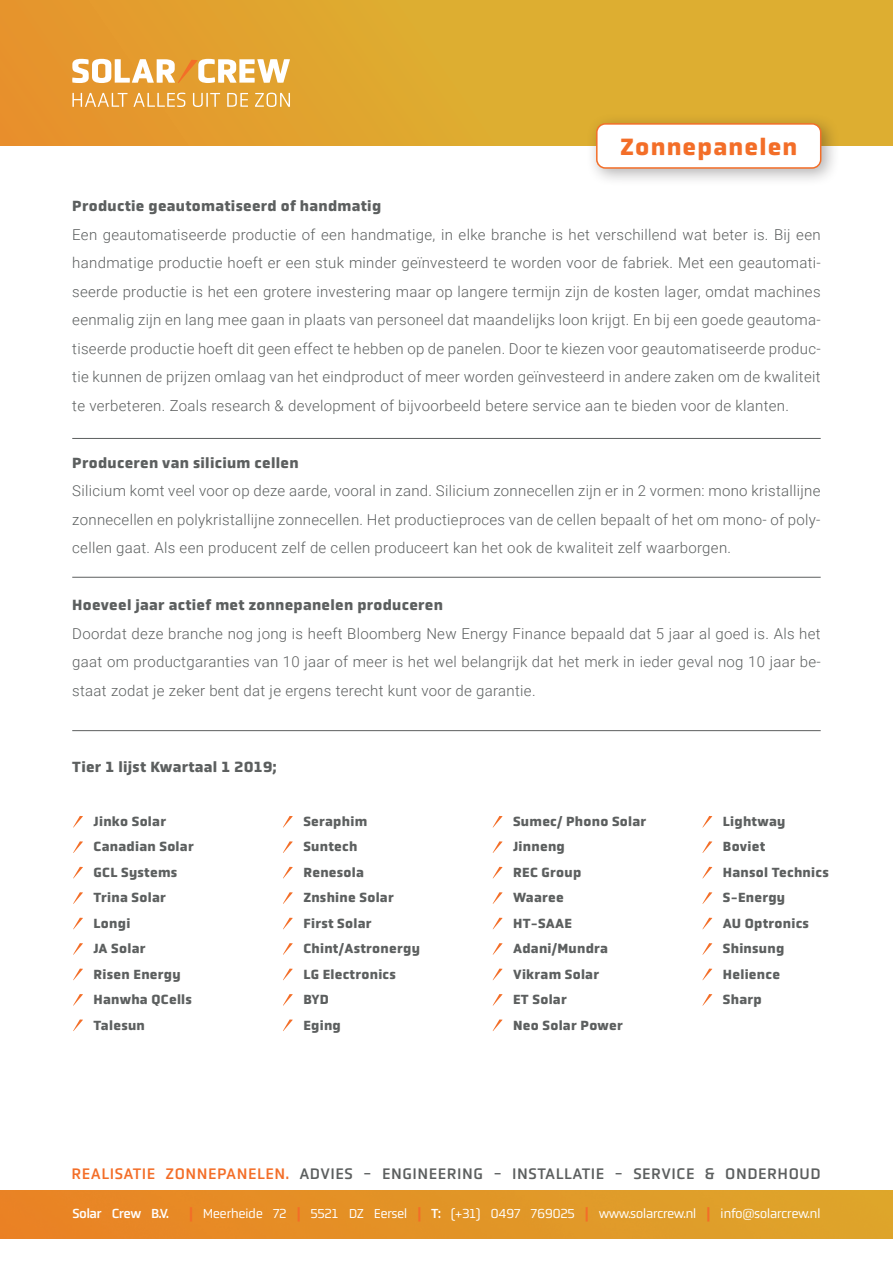
<style>
.page{position:relative;width:893px;height:1263px;background:#fff}
.page>*{position:absolute;margin:0;border:0;box-sizing:border-box;transform-origin:0 0}
.t1{font:700 24px "Obvia";letter-spacing:.05em;color:#f36e28}
.t2{font:15.75px "Obvia";letter-spacing:.035em;color:#5c5f5f}
.t3{font:300 15px/28.5px "Roboto";letter-spacing:.02em;color:#5c5f5f;text-align:justify}
.t4{font:700 15px "Obvia";letter-spacing:.02em;color:#5c5f5f}
.t5{font:700 13.5px/25.5px "Obvia";letter-spacing:.02em;color:#5c5f5f}
.t6{font:13.5px "Obvia";letter-spacing:-.04em;color:#fff}
.t7{font:13.5px "Obvia";letter-spacing:-.04em;color:#fff}
.s1{color:#f36e28}
.s2{font-weight:700;color:#f36e28}
.s3{font-style:inherit}
</style>
<div class="page">
<div style="left:0;top:0;width:893px;height:1263px;background:linear-gradient(to right,#e5982d,#dab532)"></div>
<div style="left:0;top:146px;width:893px;height:1045px;background:#fff"></div>
<div style="left:0;top:1183px;width:893px;height:80px;background:#fff"></div>
<img style="left:0;top:1191px;width:893px;height:47px">
<hr style="left:72px;top:438px;width:749px;height:1px;background:#5c5f5f">
<hr style="left:72px;top:577px;width:749px;height:1px;background:#5c5f5f">
<hr style="left:72px;top:730px;width:749px;height:1px;background:#5c5f5f">
<svg style="left:73px;top:816px;width:10px;height:12px"></svg>
<svg style="left:73px;top:1019px;width:10px;height:12px"></svg>
<svg style="left:73px;top:968px;width:10px;height:12px"></svg>
<svg style="left:73px;top:918px;width:10px;height:11px"></svg>
<svg style="left:73px;top:867px;width:10px;height:11px"></svg>
<svg style="left:73px;top:994px;width:10px;height:12px"></svg>
<svg style="left:73px;top:943px;width:10px;height:12px"></svg>
<svg style="left:73px;top:892px;width:10px;height:12px"></svg>
<svg style="left:73px;top:841px;width:10px;height:12px"></svg>
<svg style="left:283px;top:816px;width:10px;height:12px"></svg>
<svg style="left:283px;top:1019px;width:10px;height:12px"></svg>
<svg style="left:283px;top:968px;width:10px;height:12px"></svg>
<svg style="left:283px;top:918px;width:10px;height:11px"></svg>
<svg style="left:283px;top:867px;width:10px;height:11px"></svg>
<svg style="left:283px;top:994px;width:10px;height:12px"></svg>
<svg style="left:283px;top:943px;width:10px;height:12px"></svg>
<svg style="left:283px;top:892px;width:10px;height:12px"></svg>
<svg style="left:283px;top:841px;width:10px;height:12px"></svg>
<svg style="left:493px;top:816px;width:10px;height:12px"></svg>
<svg style="left:493px;top:1019px;width:10px;height:12px"></svg>
<svg style="left:493px;top:968px;width:10px;height:12px"></svg>
<svg style="left:493px;top:918px;width:10px;height:11px"></svg>
<svg style="left:493px;top:867px;width:10px;height:11px"></svg>
<svg style="left:493px;top:994px;width:10px;height:12px"></svg>
<svg style="left:493px;top:943px;width:10px;height:12px"></svg>
<svg style="left:493px;top:892px;width:10px;height:12px"></svg>
<svg style="left:493px;top:841px;width:10px;height:12px"></svg>
<svg style="left:702px;top:816px;width:10px;height:12px"></svg>
<svg style="left:702px;top:968px;width:10px;height:12px"></svg>
<svg style="left:702px;top:918px;width:10px;height:11px"></svg>
<svg style="left:702px;top:867px;width:10px;height:11px"></svg>
<svg style="left:702px;top:994px;width:10px;height:12px"></svg>
<svg style="left:702px;top:943px;width:10px;height:12px"></svg>
<svg style="left:702px;top:892px;width:10px;height:12px"></svg>
<svg style="left:702px;top:841px;width:10px;height:12px"></svg>
<svg style="left:72px;top:93px;width:113px;height:14px;background:#eaaf5e"></svg>
<svg style="left:193px;top:93px;width:27px;height:14px"></svg>
<svg style="left:227px;top:93px;width:21px;height:14px"></svg>
<svg style="left:255px;top:93px;width:35px;height:14px"></svg>
<svg style="left:72px;top:59px;width:218px;height:24px"></svg>
<div style="left:586px;top:113px;width:254px;height:74px;background:#231f20;opacity:.35"></div>
<div style="left:597px;top:124px;width:224px;height:44px;background:#fff;border-radius:9px"></div>
<div style="left:596px;top:123px;width:225px;height:46px;border:2px solid #f36e28;border-radius:9px"></div>
<h1 class="t1" style="left:620px;top:132px;width:179px">Zonnepanelen</h1>
<p class="t4" style="left:72px;top:197px;width:310px">Productie geautomatiseerd of handmatig</p>
<p class="t3" style="left:72px;top:219px;width:750px">Een geautomatiseerde productie of een handmatige, in elke branche is het verschillend wat beter is. Bij een handmatige productie hoeft er een stuk minder geïnvesteerd te worden voor de fabriek. Met een geautomati&shy;seerde productie is het een grotere investering maar op langere termijn zijn de kosten lager, omdat machines eenmalig zijn en lang mee gaan in plaats van personeel dat maandelijks loon krijgt. En bij een goede geautoma&shy;tiseerde productie hoeft dit geen effect te hebben op de panelen. Door te kiezen voor geautomatiseerde produc&shy;tie kunnen de prijzen omlaag van het eindproduct of meer worden geïnvesteerd in andere zaken om de kwaliteit te verbeteren. Zoals research &amp; development of bijvoorbeeld betere service aan te bieden voor de klanten.</p>
<p class="t4" style="left:72px;top:453px;width:228px">Produceren van silicium cellen</p>
<p class="t3" style="left:72px;top:476px;width:750px">Silicium komt veel voor op deze aarde, vooral in zand. Silicium zonnecellen zijn er in 2 vormen: mono kristallijne zonnecellen en polykristallijne zonnecellen. Het productieproces van de cellen bepaalt of het om mono- of poly&shy;cellen gaat. Als een producent zelf de cellen produceert kan het ook de kwaliteit zelf waarborgen.</p>
<p class="t4" style="left:72px;top:596px;width:372px">Hoeveel jaar actief met zonnepanelen produceren</p>
<p class="t3" style="left:72px;top:618px;width:750px">Doordat deze branche nog jong is heeft Bloomberg New Energy Finance bepaald dat 5 jaar al goed is. Als het gaat om productgaranties van 10 jaar of meer is het wel belangrijk dat het merk in ieder geval nog 10 jaar be&shy;staat zodat je zeker bent dat je ergens terecht kunt voor de garantie.</p>
<p class="t4" style="left:72px;top:758px;width:206px">Tier 1 lijst Kwartaal 1 2019;</p>
<p class="t5" style="left:94px;top:808px;width:102px">Jinko Solar<br>Canadian Solar<br>GCL Systems<br>Trina Solar<br>Longi<br>JA Solar<br>Risen Energy<br>Hanwha QCells<br>Talesun</p>
<p class="t5" style="left:303px;top:808px;width:118px">Seraphim<br>Suntech<br>Renesola<br>Znshine Solar<br>First Solar<br>Chint/Astronergy<br>LG Electronics<br>BYD<br>Eging</p>
<p class="t5" style="left:513px;top:808px;width:135px">Sumec/ Phono Solar<br>Jinneng<br>REC Group<br>Waaree<br>HT-SAAE<br>Adani/Mundra<br>Vikram Solar<br>ET Solar<br>Neo Solar Power</p>
<p class="t5" style="left:723px;top:808px;width:107px">Lightway<br>Boviet<br>Hansol Technics<br>S-Energy<br>AU Optronics<br>Shinsung<br>Helience<br>Sharp</p>
<p class="t2" style="left:71px;top:1164px;width:751px"><span class="s1">REALISATIE ZONNEPANELEN.</span> ADVIES - ENGINEERING - INSTALLATIE - SERVICE &amp; ONDERHOUD</p>
<p class="t7" style="left:72px;top:1206px;width:98px">Solar Crew B.V.</p>
<p class="t6" style="left:189px;top:1206px;width:633px"><span class="s2">|</span> Meerheide 72 <span class="s2">|</span> 5521 DZ Eersel <span class="s2">|</span> <span class="s3">T:</span> (+31) 0497 769025 <span class="s2">|</span> www.solarcrew.nl <span class="s2">|</span> info@solarcrew.nl</p>
</div>
